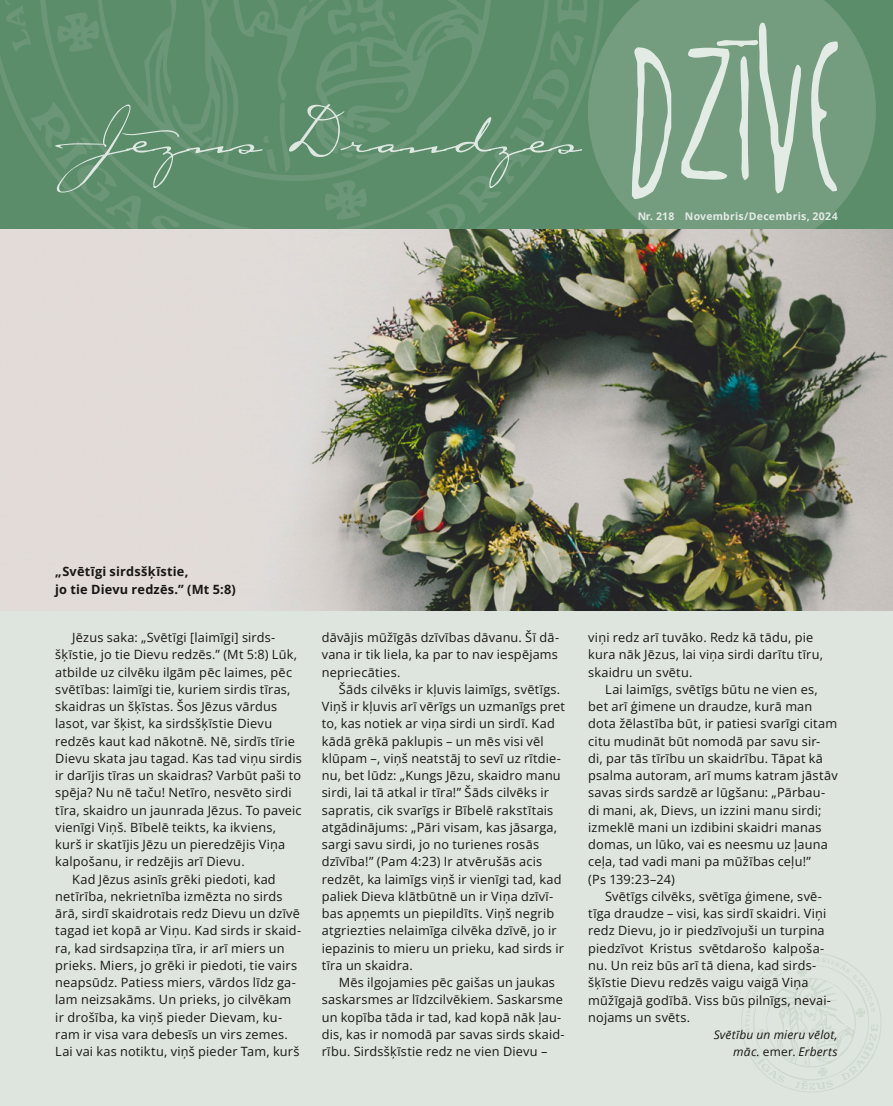
<style>
.page{position:relative;width:893px;height:1106px;background:#fff}
.page>*{position:absolute;margin:0;border:0;box-sizing:border-box;transform-origin:0 0}
.t1{font:12.75px/17.2px "Open Sans";letter-spacing:.015em;color:#181716}
.t2{font:700 12.75px/17.2px "Open Sans";letter-spacing:.015em;color:#181716}
.t3{font:italic 12px/17.2px "Open Sans";letter-spacing:.015em;color:#181716;text-align:right}
.t4{font:700 10.5px "Open Sans";letter-spacing:.025em;color:#fff}
.s1{font-style:normal}
</style>
<div class="page">
<svg style="left:8px;top:0;width:577px;height:230px;background:#5f8f6e"></svg>
<svg style="left:93px;top:0;width:404px;height:195px;background:#5f8f6e"></svg>
<svg style="left:552px;top:0;width:36px;height:25px"></svg>
<svg style="left:425px;top:31px;width:159px;height:199px;background:#5e8e6d"></svg>
<svg style="left:1px;top:0;width:30px;height:52px;background:#5e8e6d"></svg>
<div style="left:0;top:356px;width:893px;height:750px;background:#dee5de"></div>
<svg style="left:588px;top:0;width:288px;height:230px;background:#6e9879"></svg>
<svg style="left:632px;top:21px;width:206px;height:178px;background:#8cad94"></svg>
<svg style="left:741px;top:953px;width:140px;height:139px"></svg>
<svg style="left:180px;top:104px;width:402px;height:88px;background:#649373"></svg>
<svg style="left:30px;top:101px;width:150px;height:129px;background:#649373"></svg>
<img style="left:0;top:230px;width:893px;height:380px">
<p class="t4" style="left:637px;top:209px;width:202px">Nr. 218 Novembris/Decembris, 2024</p>
<p class="t2" style="left:55px;top:563px;width:182px">„Svētīgi sirdsšķīstie,<br>jo tie Dievu redzēs.” (Mt 5:8)</p>
<p class="t1" style="left:72px;top:628px;width:205px">Jēzus saka: „Svētīgi [laimīgi] sirds-</p>
<p class="t1" style="left:55px;top:645px;width:243px">šķīstie, jo tie Dievu redzēs.” (Mt 5:8) Lūk,</p>
<p class="t1" style="left:55px;top:663px;width:238px">atbilde uz cilvēku ilgām pēc laimes, pēc</p>
<p class="t1" style="left:55px;top:680px;width:237px">svētības: laimīgi tie, kuriem sirdis tīras,</p>
<p class="t1" style="left:55px;top:697px;width:223px">skaidras un šķīstas. Šos Jēzus vārdus</p>
<p class="t1" style="left:55px;top:714px;width:218px">lasot, var šķist, ka sirdsšķīstie Dievu</p>
<p class="t1" style="left:55px;top:732px;width:241px">redzēs kaut kad nākotnē. Nē, sirdīs tīrie</p>
<p class="t1" style="left:55px;top:749px;width:248px">Dievu skata jau tagad. Kas tad viņu sirdis</p>
<p class="t1" style="left:55px;top:766px;width:247px">ir darījis tīras un skaidras? Varbūt paši to</p>
<p class="t1" style="left:55px;top:783px;width:238px">spēja? Nu nē taču! Netīro, nesvēto sirdi</p>
<p class="t1" style="left:55px;top:801px;width:248px">tīra, skaidro un jaunrada Jēzus. To paveic</p>
<p class="t1" style="left:55px;top:818px;width:222px">vienīgi Viņš. Bībelē teikts, ka ikviens,</p>
<p class="t1" style="left:55px;top:835px;width:231px">kurš ir skatījis Jēzu un pieredzējis Viņa</p>
<p class="t1" style="left:55px;top:852px;width:191px">kalpošanu, ir redzējis arī Dievu.</p>
<p class="t1" style="left:72px;top:870px;width:205px">Kad Jēzus asinīs grēki piedoti, kad</p>
<p class="t1" style="left:55px;top:887px;width:229px">netīrība, nekrietnība izmēzta no sirds</p>
<p class="t1" style="left:55px;top:904px;width:246px">ārā, sirdī skaidrotais redz Dievu un dzīvē</p>
<p class="t1" style="left:55px;top:921px;width:247px">tagad iet kopā ar Viņu. Kad sirds ir skaid-</p>
<p class="t1" style="left:55px;top:939px;width:231px">ra, kad sirdsapziņa tīra, ir arī miers un</p>
<p class="t1" style="left:55px;top:956px;width:243px">prieks. Miers, jo grēki ir piedoti, tie vairs</p>
<p class="t1" style="left:55px;top:973px;width:242px">neapsūdz. Patiess miers, vārdos līdz ga-</p>
<p class="t1" style="left:55px;top:990px;width:238px">lam neizsakāms. Un prieks, jo cilvēkam</p>
<p class="t1" style="left:55px;top:1008px;width:228px">ir drošība, ka viņš pieder Dievam, ku-</p>
<p class="t1" style="left:55px;top:1025px;width:234px">ram ir visa vara debesīs un virs zemes.</p>
<p class="t1" style="left:55px;top:1042px;width:246px">Lai vai kas notiktu, viņš pieder Tam, kurš</p>
<p class="t1" style="left:322px;top:628px;width:239px;text-align:justify">dāvājis mūžīgās dzīvības dāvanu. Šī dā&shy;vana ir tik liela, ka par to nav iespējams nepriecāties.</p>
<p class="t1" style="left:322px;top:680px;width:245px;text-indent:17px">Šāds cilvēks ir kļuvis laimīgs, svētīgs.<br>Viņš ir kļuvis arī vērīgs un uzmanīgs pret to, kas notiek ar viņa sirdi un sirdī. Kad kādā grēkā paklupis – un mēs visi vēl klūpam –, viņš neatstāj to sevī uz rītdie&shy;nu, bet lūdz: „Kungs Jēzu, skaidro manu sirdi, lai tā atkal ir tīra!” Šāds cilvēks ir sapratis, cik svarīgs ir Bībelē rakstītais atgādinājums: „Pāri visam, kas jāsarga, sargi savu sirdi, jo no turienes rosās dzīvība!” (Pam 4:23) Ir atvērušās acis redzēt, ka laimīgs viņš ir vienīgi tad, kad paliek Dieva klātbūtnē un ir Viņa dzīvī&shy;bas apņemts un piepildīts. Viņš negrib atgriezties nelaimīga cilvēka dzīvē, jo ir iepazinis to mieru un prieku, kad sirds ir tīra un skaidra.</p>
<p class="t1" style="left:322px;top:973px;width:244px;text-indent:17px">Mēs ilgojamies pēc gaišas un jaukas saskarsmes ar līdzcilvēkiem. Saskarsme un kopība tāda ir tad, kad kopā nāk ļau&shy;dis, kas ir nomodā par savas sirds skaid&shy;rību. Sirdsšķīstie redz ne vien Dievu –</p>
<p class="t1" style="left:588px;top:628px;width:236px">viņi redz arī tuvāko. Redz kā tādu, pie kura nāk Jēzus, lai viņa sirdi darītu tīru, skaidru un svētu.</p>
<p class="t1" style="left:588px;top:680px;width:251px;text-indent:17px">Lai laimīgs, svētīgs būtu ne vien es, bet arī ģimene un draudze, kurā man dota žēlastība būt, ir patiesi svarīgi citam citu mudināt būt nomodā par savu sir&shy;di, par tās tīrību un skaidrību. Tāpat kā psalma autoram, arī mums katram jāstāv savas sirds sardzē ar lūgšanu: „Pārbau&shy;di mani, ak, Dievs, un izzini manu sirdi; izmeklē mani un izdibini skaidri manas domas, un lūko, vai es neesmu uz ļauna ceļa, tad vadi mani pa mūžības ceļu!”<br>(Ps 139:23–24)</p>
<p class="t1" style="left:588px;top:887px;width:244px;text-indent:17px">Svētīgs cilvēks, svētīga ģimene, svē&shy;tīga draudze – visi, kas sirdī skaidri. Viņi redz Dievu, jo ir piedzīvojuši un turpina piedzīvot Kristus svētdarošo kalpoša&shy;nu. Un reiz būs arī tā diena, kad sirds&shy;šķīstie Dievu redzēs vaigu vaigā Viņa mūžīgajā godībā. Viss būs pilnīgs, nevai&shy;nojams un svēts.</p>
<p class="t3" style="left:714px;top:1025px;width:125px">Svētību un mieru vēlot, māc. <span class="s1">emer.</span> Erberts</p>
</div>
